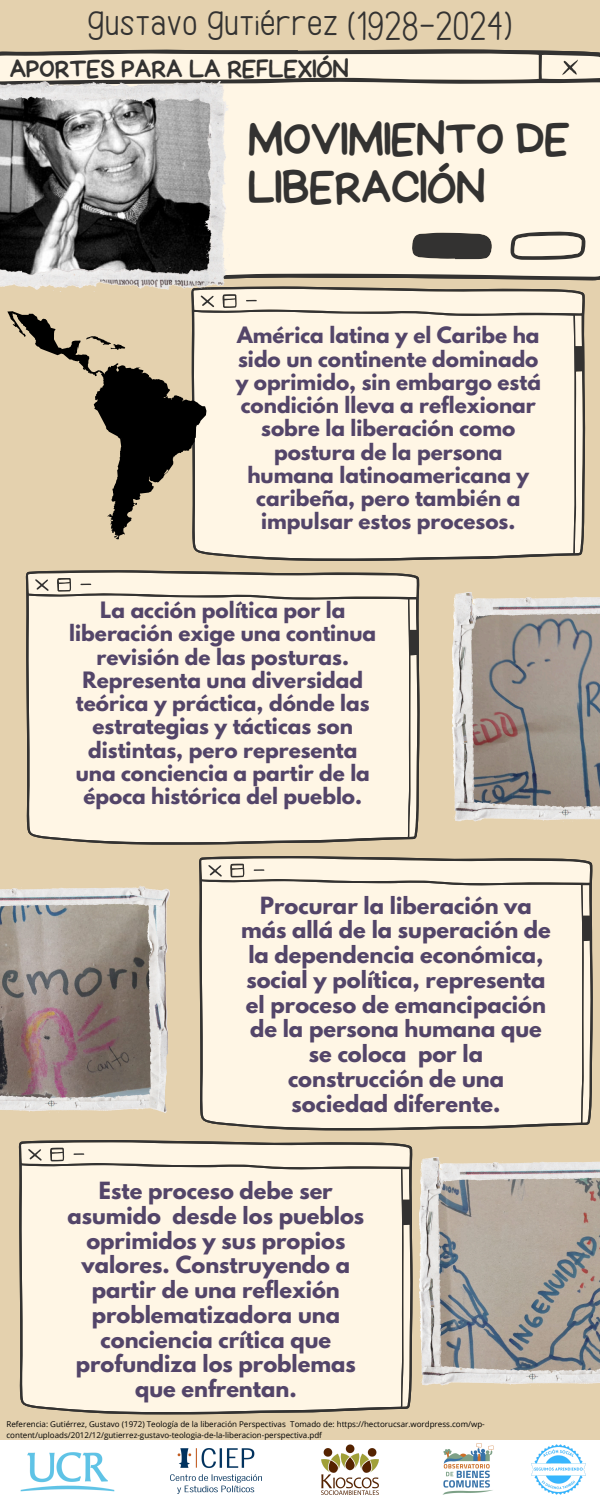
<style>
.page{position:relative;width:600px;height:1500px;background:#e4d1ae}
.page>*{position:absolute;margin:0;border:0;box-sizing:border-box;transform-origin:0 0}
.t1{font:47px/48px "Handyman";color:#333231}
.t2{font:39px "Maely";color:#333231}
.t3{font:26px "Handyman";color:#333231}
.t4{font:700 21px/24.8px "League Spartan";color:#534569;text-align:center}
.t5{font:700 20px/23.2px "League Spartan";color:#534569;text-align:center}
.t6{font:8px/10.7px "Open Sans";color:#000}
</style>
<div class="page">
<div style="left:191px;top:287px;width:394px;height:274px;background:#fff6e5"></div>
<svg style="left:0;top:49px;width:600px;height:231px;fill:#333231"></svg>
<svg style="left:0;top:54px;width:600px;height:223px;background:#f2ead9"></svg>
<svg style="left:26px;top:570px;width:394px;height:275px;background:#f4ecdb"></svg>
<div style="left:199px;top:856px;width:394px;height:274px;background:#fff6e5"></div>
<svg style="left:19px;top:1140px;width:394px;height:274px;background:#f5ecdc"></svg>
<div style="left:0;top:1440px;width:600px;height:60px;background:#fff"></div>
<img style="left:0;top:81px;width:230px;height:210px">
<svg style="left:7px;top:311px;width:199px;height:228px"></svg>
<svg style="left:86px;top:336px;width:39px;height:14px"></svg>
<img style="left:452px;top:593px;width:148px;height:229px">
<img style="left:0;top:886px;width:169px;height:227px">
<img style="left:420px;top:1157px;width:180px;height:229px">
<img style="left:20px;top:1452px;width:95px;height:40px">
<img style="left:170px;top:1448px;width:92px;height:45px">
<img style="left:322px;top:1444px;width:57px;height:51px">
<img style="left:442px;top:1443px;width:52px;height:52px">
<img style="left:531px;top:1444px;width:55px;height:51px">
<h4 class="t2" style="left:87px;top:3px;width:427px">Gustavo Gutiérrez (1928-2024)</h4>
<p class="t3" style="left:10px;top:56px;width:340px">APORTES PARA LA REFLEXIÓN</p>
<p class="t1" style="left:248px;top:116px;width:324px">MOVIMIENTO DE<br>LIBERACIÓN</p>
<p class="t5" style="left:236px;top:326px;width:307px">América latina y el Caribe ha sido un continente dominado y oprimido, sin embargo está condición lleva a reflexionar sobre la liberación como postura de la persona humana latinoamericana y caribeña, pero también a impulsar estos procesos.</p>
<p class="t5" style="left:69px;top:601px;width:308px">La acción política por la liberación exige una continua revisión de las posturas.<br>Representa una diversidad teórica y práctica, dónde las estrategias y tácticas son distintas, pero representa una conciencia a partir de la época histórica del pueblo.</p>
<p class="t4" style="left:241px;top:895px;width:311px">Procurar la liberación va más allá de la superación de la dependencia económica, social y política, representa el proceso de emancipación de la persona humana que se coloca por la construcción de una sociedad diferente.</p>
<p class="t4" style="left:67px;top:1181px;width:298px">Este proceso debe ser asumido desde los pueblos oprimidos y sus propios valores. Construyendo a partir de una reflexión problematizadora una conciencia crítica que profundiza los problemas que enfrentan.</p>
<p class="t6" style="left:7px;top:1419px;width:480px">Referencia: Gutiérrez, Gustavo (1972) Teología de la liberación Perspectivas Tomado de: https://hectorucsar.wordpress.com/wp&shy;content/uploads/2012/12/gutierrez-gustavo-teologia-de-la-liberacion-perspectiva.pdf</p>
</div>
